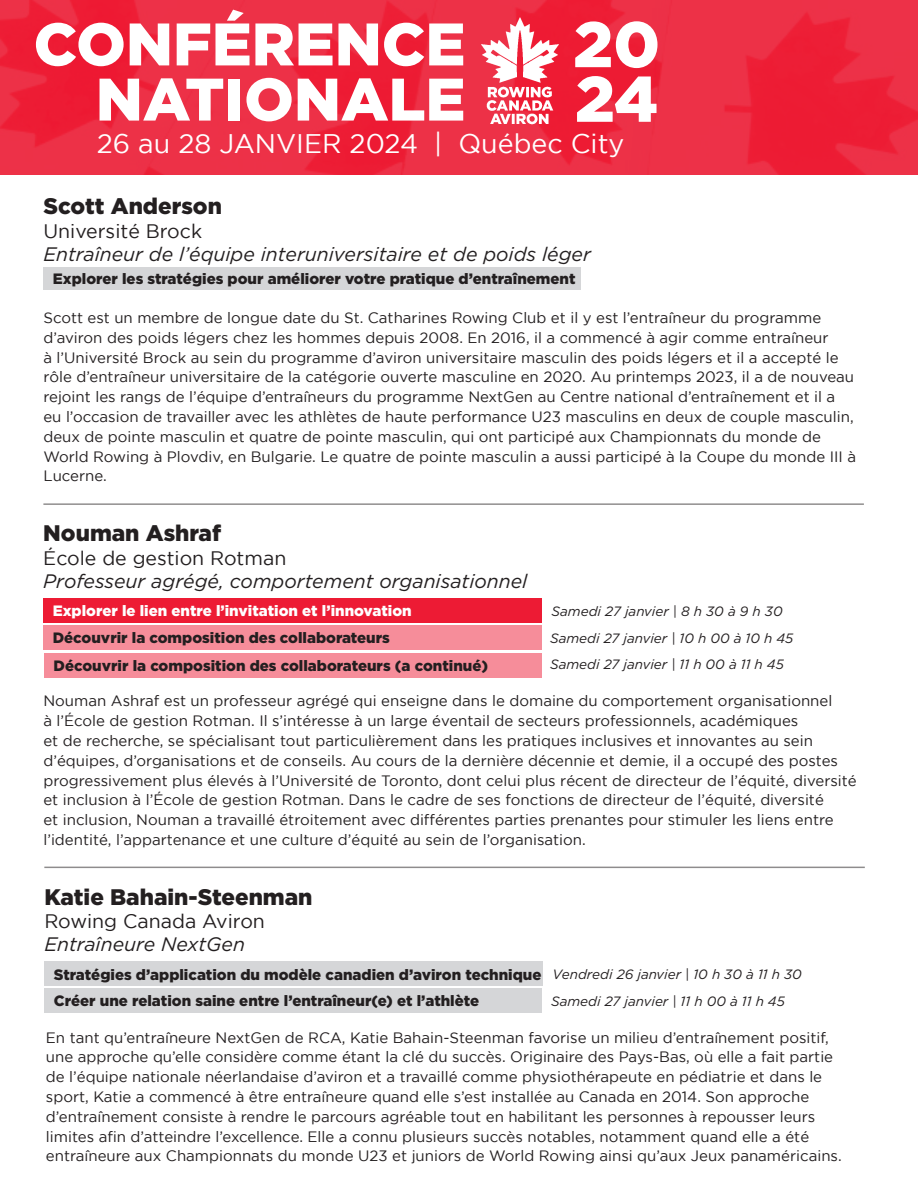
<style>
.page{position:relative;width:918px;height:1188px;background:#fff}
.page>*{position:absolute;margin:0;border:0;box-sizing:border-box;transform-origin:0 0}
.t1{font:900 64.2px "Gotham";color:#fff}
.t2{font:900 59.85px/55.2px "Gotham";color:#fff;text-align:right}
.t3{font:26.85px "Gotham";color:#fff}
.t4{font:900 22.5px "Gotham";color:#231f20}
.t5{font:italic 19.5px "Gotham";color:#231f20}
.t6{font:19.5px "Gotham";color:#231f20}
.t7{font:15px/19.8px "Gotham";color:#231f20}
.t8{font:900 15px "Gotham";color:#231f20}
.t9{font:900 15px "Gotham";color:#fff}
.t10{font:italic 13.5px "Gotham";color:#231f20}
</style>
<div class="page">
<svg style="left:0;top:0;width:918px;height:174px;background:#ed283f"></svg>
<img style="left:468px;top:4px;width:104px;height:133px">
<hr style="left:43px;top:503px;width:821px;height:2px;background:#231f20">
<div style="left:44px;top:267px;width:537px;height:23px;background:#d5d6d8"></div>
<hr style="left:44px;top:867px;width:821px;height:1px;background:#231f20">
<div style="left:45px;top:962px;width:498px;height:24px;background:#d5d6d8"></div>
<div style="left:45px;top:988px;width:497px;height:25px;background:#d5d6d8"></div>
<div style="left:44px;top:598px;width:498px;height:25px;background:#ed1b34"></div>
<div style="left:44px;top:625px;width:498px;height:25px;background:#f68d9a"></div>
<div style="left:44px;top:653px;width:498px;height:25px;background:#f68d9a"></div>
<p class="t2" style="left:34px;top:15px;width:433px">CONFÉRENCE<br>NATIONALE</p>
<p class="t1" style="left:573px;top:7px;width:89px">20</p>
<p class="t1" style="left:575px;top:62px;width:85px">24</p>
<p class="t3" style="left:97px;top:128px;width:529px">26 au 28 JANVIER 2024 | Québec City</p>
<p class="t4" style="left:43px;top:194px;width:180px">Scott Anderson</p>
<p class="t6" style="left:43px;top:220px;width:160px">Université Brock</p>
<p class="t5" style="left:43px;top:244px;width:549px">Entraîneur de l’équipe interuniversitaire et de poids léger</p>
<p class="t8" style="left:53px;top:270px;width:524px">Explorer les stratégies pour améliorer votre pratique d’entraînement</p>
<p class="t7" style="left:43px;top:308px;width:814px">Scott est un membre de longue date du St. Catharines Rowing Club et il y est l’entraîneur du programme d’aviron des poids légers chez les hommes depuis 2008. En 2016, il a commencé à agir comme entraîneur<br>à l’Université Brock au sein du programme d’aviron universitaire masculin des poids légers et il a accepté le rôle d’entraîneur universitaire de la catégorie ouverte masculine en 2020. Au printemps 2023, il a de nouveau rejoint les rangs de l’équipe d’entraîneurs du programme NextGen au Centre national d’entraînement et il a eu l’occasion de travailler avec les athlètes de haute performance U23 masculins en deux de couple masculin, deux de pointe masculin et quatre de pointe masculin, qui ont participé aux Championnats du monde de World Rowing à Plovdiv, en Bulgarie. Le quatre de pointe masculin a aussi participé à la Coupe du monde III à Lucerne.</p>
<p class="t4" style="left:43px;top:520px;width:179px">Nouman Ashraf</p>
<p class="t6" style="left:43px;top:547px;width:245px">École de gestion Rotman</p>
<p class="t5" style="left:43px;top:570px;width:486px">Professeur agrégé, comportement organisationnel</p>
<p class="t9" style="left:53px;top:602px;width:360px">Explorer le lien entre l’invitation et l’innovation</p>
<p class="t10" style="left:552px;top:604px;width:233px">Samedi 27 janvier | 8 h 30 à 9 h 30</p>
<p class="t8" style="left:53px;top:629px;width:339px">Découvrir la composition des collaborateurs</p>
<p class="t10" style="left:550px;top:631px;width:245px">Samedi 27 janvier | 10 h 00 à 10 h 45</p>
<p class="t8" style="left:54px;top:657px;width:436px">Découvrir la composition des collaborateurs (a continué)</p>
<p class="t10" style="left:550px;top:657px;width:235px">Samedi 27 janvier | 11 h 00 à 11 h 45</p>
<p class="t7" style="left:43px;top:691px;width:815px">Nouman Ashraf est un professeur agrégé qui enseigne dans le domaine du comportement organisationnel<br>à l’École de gestion Rotman. Il s’intéresse à un large éventail de secteurs professionnels, académiques<br>et de recherche, se spécialisant tout particulièrement dans les pratiques inclusives et innovantes au sein d’équipes, d’organisations et de conseils. Au cours de la dernière décennie et demie, il a occupé des postes progressivement plus élevés à l’Université de Toronto, dont celui plus récent de directeur de l’équité, diversité et inclusion à l’École de gestion Rotman. Dans le cadre de ses fonctions de directeur de l’équité, diversité<br>et inclusion, Nouman a travaillé étroitement avec différentes parties prenantes pour stimuler les liens entre l’identité, l’appartenance et une culture d’équité au sein de l’organisation.</p>
<p class="t4" style="left:44px;top:884px;width:270px">Katie Bahain-Steenman</p>
<p class="t6" style="left:44px;top:910px;width:222px">Rowing Canada Aviron</p>
<p class="t5" style="left:44px;top:934px;width:202px">Entraîneure NextGen</p>
<p class="t8" style="left:54px;top:966px;width:489px">Stratégies d’application du modèle canadien d’aviron technique</p>
<p class="t10" style="left:553px;top:967px;width:251px">Vendredi 26 janvier | 10 h 30 à 11 h 30</p>
<p class="t8" style="left:54px;top:992px;width:427px">Créer une relation saine entre l’entraîneur(e) et l’athlète</p>
<p class="t10" style="left:551px;top:994px;width:235px">Samedi 27 janvier | 11 h 00 à 11 h 45</p>
<p class="t7" style="left:46px;top:1027px;width:797px">En tant qu’entraîneure NextGen de RCA, Katie Bahain-Steenman favorise un milieu d’entraînement positif, une approche qu’elle considère comme étant la clé du succès. Originaire des Pays-Bas, où elle a fait partie de l’équipe nationale néerlandaise d’aviron et a travaillé comme physiothérapeute en pédiatrie et dans le sport, Katie a commencé à être entraîneure quand elle s’est installée au Canada en 2014. Son approche d’entraînement consiste à rendre le parcours agréable tout en habilitant les personnes à repousser leurs limites afin d’atteindre l’excellence. Elle a connu plusieurs succès notables, notamment quand elle a été entraîneure aux Championnats du monde U23 et juniors de World Rowing ainsi qu’aux Jeux panaméricains.</p>
</div>
